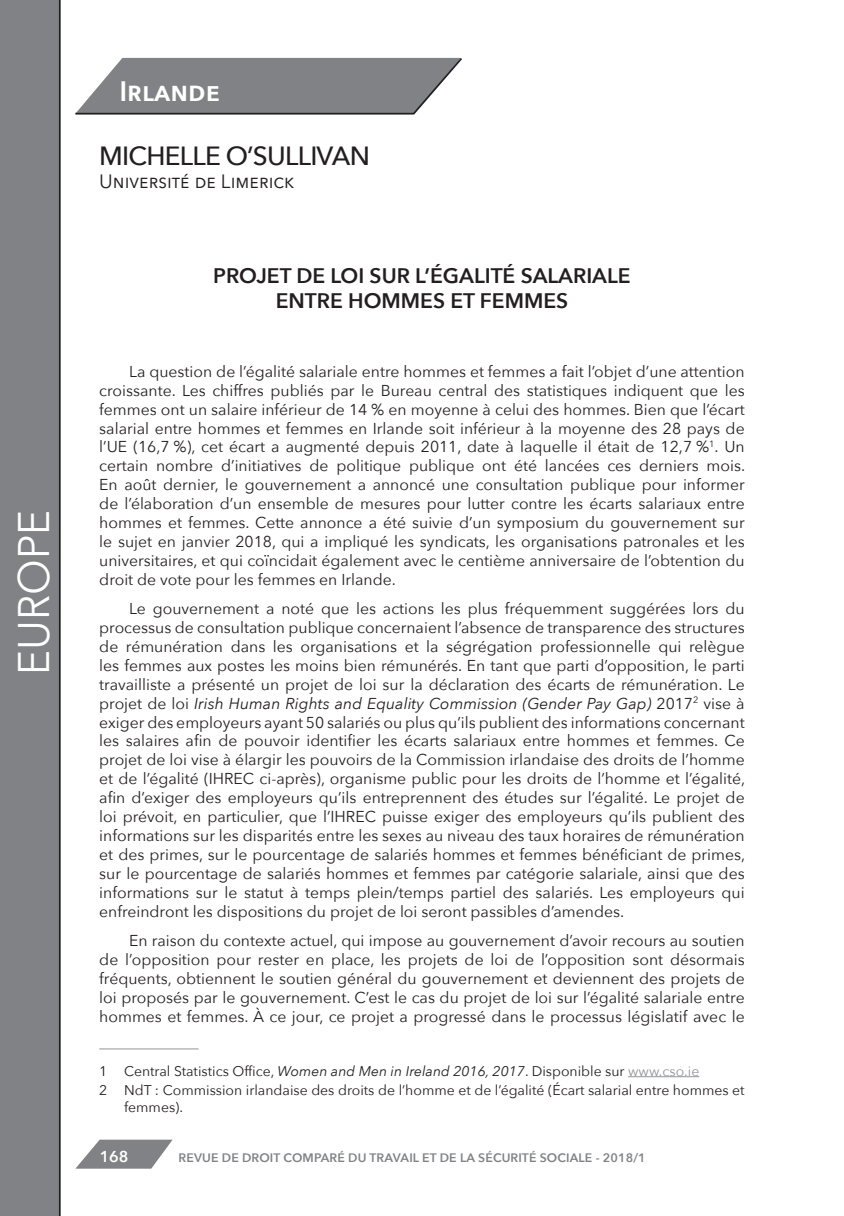
<style>
.page{position:relative;width:844px;height:1216px;background:#fff}
.page>*{position:absolute;margin:0;border:0;box-sizing:border-box;transform-origin:0 0}
.t1{font:44.1px "Avenir Next";color:#fff;scale:.95 1}
.t2{font:600 28px "Avenir Next";color:#fff}
.Auteur{font:500 26.25px "Avenir Next";letter-spacing:-.03em;color:#231f20}
.Titre_Actualité{font:600 21px/25.2px "Avenir Next";color:#231f20;text-align:center}
.Univ__rattachement{font:19.25px "Avenir Next";color:#231f20}
.Corps_Texte_actua{font:15.75px/18.9px "Avenir Next";color:#231f20;text-align:justify}
.t3{font:600 15.75px "Avenir Next";color:#fff}
.Notes_de_fin_actua{font:14px/16.8px "Avenir Next";color:#231f20}
.t4{font:600 12.25px "Avenir Next";letter-spacing:.01em;color:#808285}
.s1{font-style:italic}
.s2{color:#939598}
</style>
<div class="page">
<svg style="left:75px;top:57px;width:387px;height:58px;background:#8e9092"></svg>
<svg style="left:76px;top:1139px;width:96px;height:29px"></svg>
<div style="left:0;top:0;width:61px;height:1215px;background:#808285"></div>
<hr style="left:59px;top:0;width:1px;height:1215px;background:#231f20">
<hr style="left:99px;top:1048px;width:99px;height:1px;background:#939598">
<hr style="left:628px;top:1076px;width:71px;height:1px;background:#939598">
<h1 class="t1" style="left:-4px;top:675px;width:175px;rotate:-90deg">EUROPE</h1>
<h2 class="t2" style="left:152px;top:67px;width:93px">Algé....</h2>
<h2 class="t2" style="left:119px;top:67px;width:102px">Irlande</h2>
<p class="Auteur" style="left:99px;top:134px;width:272px">MICHELLE O’SULLIVAN</p>
<p class="Univ__rattachement" style="left:99px;top:165px;width:196px">Université de Limerick</p>
<p class="Titre_Actualité" style="left:213px;top:262px;width:419px">PROJET DE LOI SUR L’ÉGALITÉ SALARIALE<br>ENTRE HOMMES ET FEMMES</p>
<p class="Corps_Texte_actua" style="left:99px;top:361px;width:647px;text-indent:30px">La question de l’égalité salariale entre hommes et femmes a fait l’objet d’une attention croissante. Les chiffres publiés par le Bureau central des statistiques indiquent que les femmes ont un salaire inférieur de 14 % en moyenne à celui des hommes. Bien que l’écart salarial entre hommes et femmes en Irlande soit inférieur à la moyenne des 28 pays de l’UE (16,7 %), cet écart a augmenté depuis 2011, date à laquelle il était de 12,7 %<sup>1</sup>. Un certain nombre d’initiatives de politique publique ont été lancées ces derniers mois.<br>En août dernier, le gouvernement a annoncé une consultation publique pour informer de l’élaboration d’un ensemble de mesures pour lutter contre les écarts salariaux entre hommes et femmes. Cette annonce a été suivie d’un symposium du gouvernement sur le sujet en janvier 2018, qui a impliqué les syndicats, les organisations patronales et les universitaires, et qui coïncidait également avec le centième anniversaire de l’obtention du droit de vote pour les femmes en Irlande.</p>
<p class="Corps_Texte_actua" style="left:99px;top:598px;width:647px;text-indent:30px">Le gouvernement a noté que les actions les plus fréquemment suggérées lors du processus de consultation publique concernaient l’absence de transparence des structures de rémunération dans les organisations et la ségrégation professionnelle qui relègue les femmes aux postes les moins bien rémunérés. En tant que parti d’opposition, le parti travailliste a présenté un projet de loi sur la déclaration des écarts de rémunération. Le projet de loi <span class="s1">Irish Human Rights and Equality Commission (Gender Pay Gap)</span> 2017<sup>2</sup> vise à exiger des employeurs ayant 50 salariés ou plus qu’ils publient des informations concernant les salaires afin de pouvoir identifier les écarts salariaux entre hommes et femmes. Ce projet de loi vise à élargir les pouvoirs de la Commission irlandaise des droits de l’homme et de l’égalité (IHREC ci-après), organisme public pour les droits de l’homme et l’égalité, afin d’exiger des employeurs qu’ils entreprennent des études sur l’égalité. Le projet de loi prévoit, en particulier, que l’IHREC puisse exiger des employeurs qu’ils publient des informations sur les disparités entre les sexes au niveau des taux horaires de rémunération et des primes, sur le pourcentage de salariés hommes et femmes bénéficiant de primes, sur le pourcentage de salariés hommes et femmes par catégorie salariale, ainsi que des informations sur le statut à temps plein/temps partiel des salariés. Les employeurs qui enfreindront les dispositions du projet de loi seront passibles d’amendes.</p>
<p class="Corps_Texte_actua" style="left:99px;top:930px;width:646px;text-indent:30px">En raison du contexte actuel, qui impose au gouvernement d’avoir recours au soutien de l’opposition pour rester en place, les projets de loi de l’opposition sont désormais fréquents, obtiennent le soutien général du gouvernement et deviennent des projets de loi proposés par le gouvernement. C’est le cas du projet de loi sur l’égalité salariale entre hommes et femmes. À ce jour, ce projet a progressé dans le processus législatif avec le</p>
<p class="Notes_de_fin_actua" style="left:99px;top:1061px;width:601px">1 Central Statistics Office, <span class="s1">Women and Men in Ireland 2016, 2017</span>. Disponible sur <span class="s2">www.cso.ie</span></p>
<p class="Notes_de_fin_actua" style="left:124px;top:1081px;width:622px;text-indent:-25px">2 NdT : Commission irlandaise des droits de l’homme et de l’égalité (Écart salarial entre hommes et femmes).</p>
<p class="t3" style="left:100px;top:1142px;width:30px">168</p>
<p class="t4" style="left:178px;top:1146px;width:468px">REVUE DE DROIT COMPARÉ DU TRAVAIL ET DE LA SÉCURITÉ SOCIALE - 2018/1</p>
</div>
